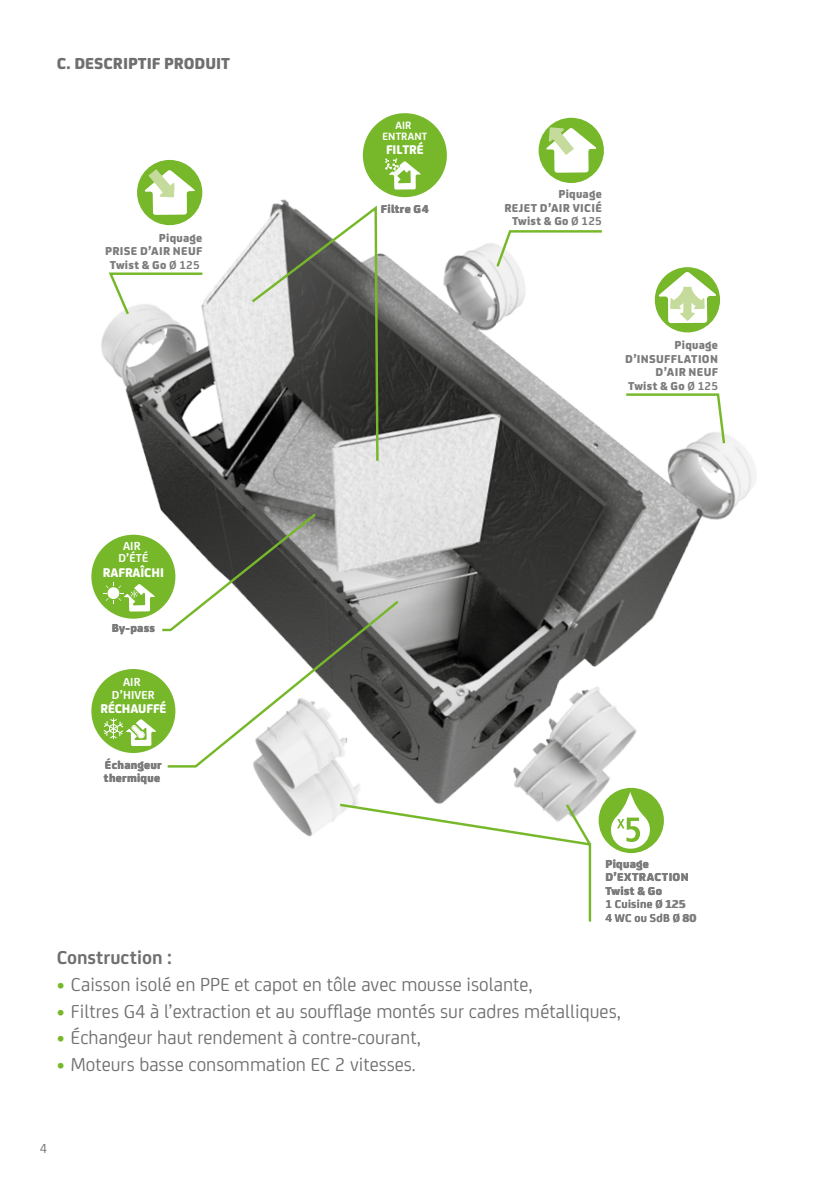
<style>
.page{position:relative;width:840px;height:1191px;background:#fff}
.page>*{position:absolute;margin:0;border:0;box-sizing:border-box;transform-origin:0 0}
.t1{font:20px "FS Joey";color:#706f6f}
.t2{font:700 20px "FS Joey";color:#706f6f}
.t3{font:800 17px "FS Joey";color:#706f6f}
.t4{font:14px "FS Joey";color:#706f6f}
.t5{font:800 13.4px "FS Joey";letter-spacing:-.01em;color:#fff}
.t6{font:700 12.4px/12.4px "FS Joey";letter-spacing:.015em;color:#fff;text-align:center}
.t7{font:800 12.2px/13.4px "FS Joey";letter-spacing:.025em;color:#7c7b7b;text-align:right}
.t8{font:700 12.2px/13.4px "FS Joey";letter-spacing:.02em;color:#7c7b7b}
.t9{font:700 11.4px/11.4px "FS Joey";letter-spacing:.015em;color:#fff;text-align:center}
.s1{font-weight:700}
.s2{font-weight:800;color:#76b82a}
</style>
<div class="page">
<img style="left:91px;top:164px;width:665px;height:690px">
<div style="left:91px;top:535px;width:84px;height:83px;background:#76b82a;border-radius:50%"></div>
<div style="left:91px;top:669px;width:84px;height:84px;background:#76b82a;border-radius:50%"></div>
<div style="left:362px;top:113px;width:84px;height:84px;background:#76b82a;border-radius:50%"></div>
<div style="left:137px;top:160px;width:65px;height:65px;background:#76b82a;border-radius:50%"></div>
<div style="left:538px;top:118px;width:65px;height:65px;background:#76b82a;border-radius:50%"></div>
<div style="left:654px;top:267px;width:65px;height:65px;background:#76b82a;border-radius:50%"></div>
<div style="left:598px;top:788px;width:65px;height:65px;background:#76b82a;border-radius:50%"></div>
<svg style="left:249px;top:203px;width:130px;height:260px;background:#828480"></svg>
<svg style="left:107px;top:271px;width:98px;height:46px"></svg>
<svg style="left:623px;top:392px;width:103px;height:54px"></svg>
<svg style="left:165px;top:598px;width:236px;height:171px"></svg>
<svg style="left:385px;top:158px;width:36px;height:32px"></svg>
<svg style="left:144px;top:169px;width:51px;height:46px"></svg>
<svg style="left:658px;top:272px;width:58px;height:51px"></svg>
<svg style="left:604px;top:791px;width:51px;height:57px"></svg>
<svg style="left:103px;top:511px;width:215px;height:121px"></svg>
<svg style="left:103px;top:718px;width:53px;height:28px"></svg>
<svg style="left:337px;top:801px;width:256px;height:121px"></svg>
<svg style="left:494px;top:229px;width:110px;height:40px"></svg>
<svg style="left:545px;top:127px;width:51px;height:46px"></svg>
<p class="t3" style="left:57px;top:50px;width:175px">C. DESCRIPTIF PRODUIT</p>
<p class="t7" style="left:105px;top:230px;width:99px">Piquage<br>PRISE D’AIR NEUF<br>Twist &amp; Go <span class="s1">Ø 125</span></p>
<p class="t9" style="left:382px;top:118px;width:46px">AIR<br>ENTRANT</p>
<p class="t5" style="left:386px;top:139px;width:39px">FILTRÉ</p>
<p class="t7" style="left:381px;top:201px;width:49px">Filtre G4</p>
<p class="t7" style="left:504px;top:187px;width:99px">Piquage<br>REJET D’AIR VICIÉ<br>Twist &amp; Go <span class="s1">Ø 125</span></p>
<p class="t7" style="left:624px;top:337px;width:94px">Piquage<br>D’INSUFFLATION<br>D’AIR NEUF<br>Twist &amp; Go <span class="s1">Ø 125</span></p>
<p class="t6" style="left:118px;top:539px;width:31px">AIR<br>D’ÉTÉ</p>
<p class="t5" style="left:103px;top:562px;width:62px">RAFRAÎCHI</p>
<p class="t7" style="left:112px;top:620px;width:45px">By-pass</p>
<p class="t6" style="left:112px;top:675px;width:44px">AIR<br>D’HIVER</p>
<p class="t5" style="left:100px;top:698px;width:68px">RÉCHAUFFÉ</p>
<p class="t7" style="left:104px;top:757px;width:59px;text-align:left">Échangeur thermique</p>
<p class="t7" style="left:105px;top:757px;width:8px">E</p>
<p class="t7" style="left:605px;top:856px;width:85px;text-align:left">Piquage<br>D’EXTRACTION<br>Twist &amp; Go</p>
<p class="t8" style="left:605px;top:896px;width:93px">1 Cuisine Ø 125<br>4 WC ou SdB Ø 80</p>
<p class="t8" style="left:655px;top:896px;width:8px">0</p>
<p class="t8" style="left:672px;top:910px;width:8px">0</p>
<p class="t2" style="left:57px;top:942px;width:116px">Construction :</p>
<p class="t1" style="left:57px;top:970px;width:477px"><span class="s2">•</span> Caisson isolé en PPE et capot en tôle avec mousse isolante,</p>
<p class="t1" style="left:57px;top:996px;width:565px"><span class="s2">•</span> Filtres G4 à l’extraction et au soufflage montés sur cadres métalliques,</p>
<p class="t1" style="left:57px;top:1023px;width:365px"><span class="s2">•</span> Échangeur haut rendement à contre-courant,</p>
<p class="t1" style="left:57px;top:1050px;width:360px"><span class="s2">•</span> Moteurs basse consommation EC 2 vitesses.</p>
<p class="t4" style="left:40px;top:1138px;width:9px">4</p>
</div>
